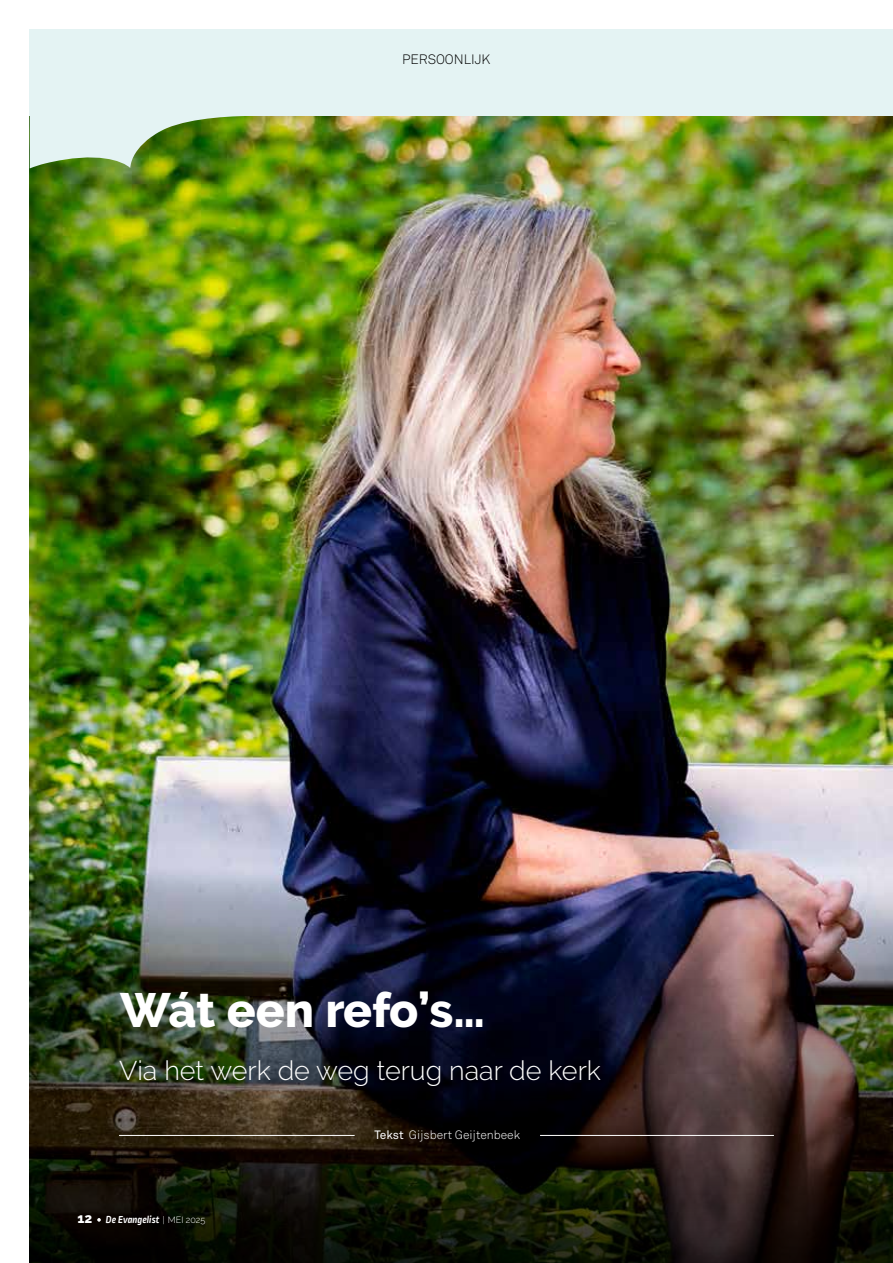
<style>
.page{position:relative;width:893px;height:1263px;background:#fff}
.page>*{position:absolute;margin:0;border:0;box-sizing:border-box;transform-origin:0 0}
.t1{font:800 48px "Raleway";letter-spacing:-.005em;color:#fff}
.t2{font:300 27px "Raleway";color:#fff}
.t3{font:13.5px "Akkurat Light Pro";color:#000}
.t4{font:12px "Akkurat Light Pro";color:#fff}
.t5{font:italic 700 10.65px "Ropa Soft Pro";color:#fff}
.s1{font-family:"Raleway";font-weight:800;font-style:normal;font-size:13.5px}
.s2{font-family:"Raleway";font-weight:300;font-style:normal;font-size:9px}
.s3{font-family:"Akkurat Pro"}
</style>
<div class="page">
<div style="left:30px;top:30px;width:863px;height:1233px;background:#e4f3f3"></div>
<img style="left:30px;top:117px;width:863px;height:610px">
<img style="left:30px;top:727px;width:863px;height:536px">
<hr style="left:540px;top:1135px;width:234px;height:1px;background:#fff">
<hr style="left:119px;top:1135px;width:236px;height:1px;background:#fff">
<svg style="left:30px;top:116px;width:231px;height:52px"></svg>
<svg style="left:97px;top:1218px;width:4px;height:4px"></svg>
<p class="t3" style="left:402px;top:51px;width:90px">PERSOONLIJK</p>
<h1 class="t1" style="left:120px;top:982px;width:366px">Wát een refo’s…</h1>
<p class="t2" style="left:119px;top:1055px;width:483px">Via het werk de weg terug naar de kerk</p>
<p class="t5" style="left:77px;top:1213px;width:129px"><span class="s1">12</span> De Evangelist <span class="s2">| MEI 2025</span></p>
<p class="t4" style="left:374px;top:1127px;width:147px"><span class="s3">Tekst</span> Gijsbert Geijtenbeek</p>
</div>
